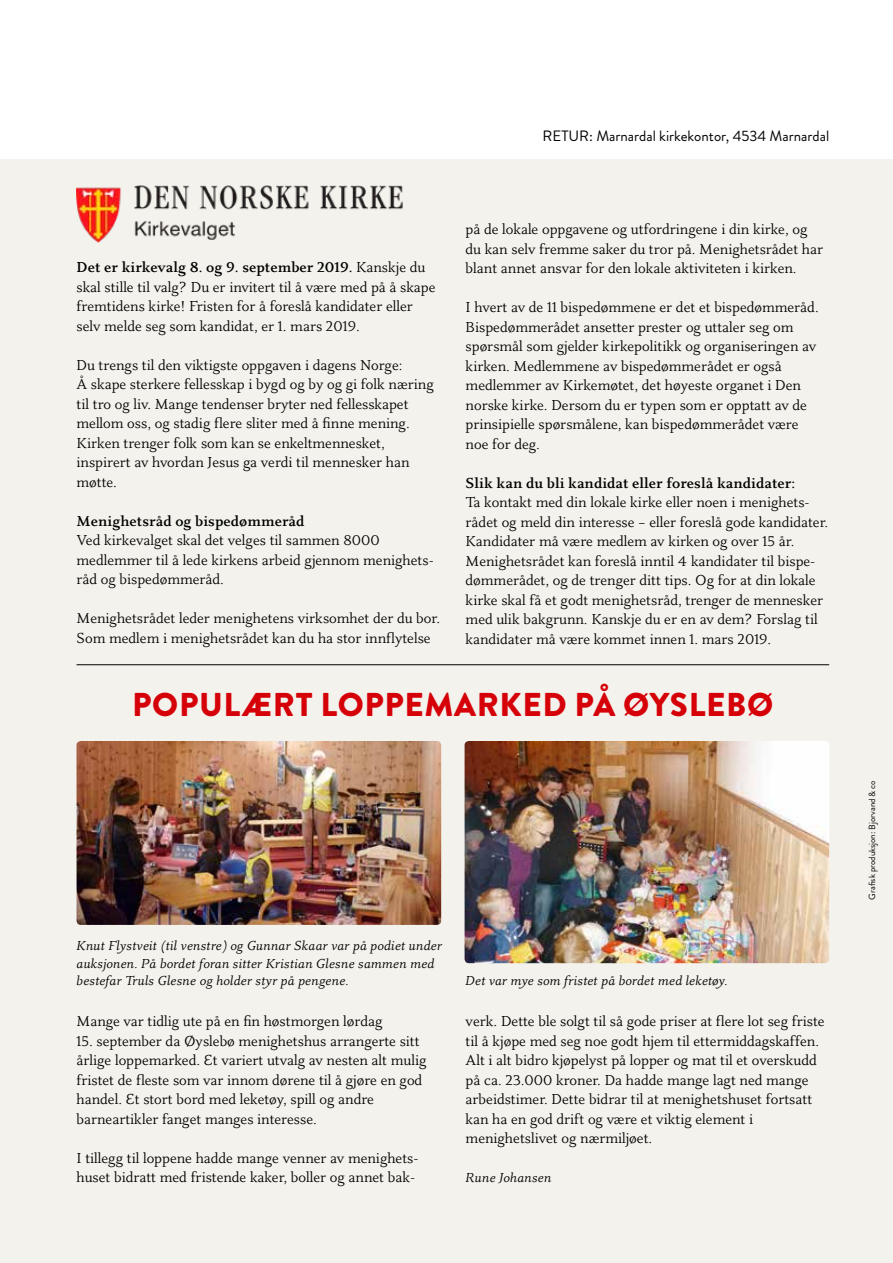
<style>
.page{position:relative;width:893px;height:1263px;background:#fff}
.page>*{position:absolute;margin:0;border:0;box-sizing:border-box;transform-origin:0 0}
.t1{font:900 33px "Brandon Grotesque";letter-spacing:.02em;color:#d50008}
.t2{font:15px/19.5px "Eplica";color:#000}
.t3{font:700 15px "Eplica";color:#000}
.t4{font:15px "Brandon Grotesque";color:#000}
.t5{font:italic 13.5px/18px "Eplica";color:#000}
.t6{font:9px "Brandon Grotesque";color:#000}
.s1{font-weight:700}
</style>
<div class="page">
<div style="left:0;top:159px;width:893px;height:1104px;background:#f3f2ec"></div>
<hr style="left:77px;top:664px;width:752px;height:1px;background:#000">
<img style="left:77px;top:741px;width:364px;height:184px">
<img style="left:465px;top:741px;width:364px;height:222px">
<img style="left:77px;top:185px;width:326px;height:57px">
<p class="t4" style="left:543px;top:126px;width:288px">RETUR: Marnardal kirkekontor, 4534 Marnardal</p>
<p class="t2" style="left:77px;top:258px;width:361px"><span class="s1">Det er kirkevalg 8. og 9. september 2019.</span> Kanskje du skal stille til valg? Du er invitert til å være med på å skape fremtidens kirke! Fristen for å foreslå kandidater eller selv melde seg som kandidat, er 1. mars 2019.</p>
<p class="t2" style="left:77px;top:355px;width:359px">Du trengs til den viktigste oppgaven i dagens Norge:<br>Å skape sterkere fellesskap i bygd og by og gi folk næring til tro og liv. Mange tendenser bryter ned fellesskapet mellom oss, og stadig flere sliter med å finne mening.<br>Kirken trenger folk som kan se enkeltmennesket, inspirert av hvordan Jesus ga verdi til mennesker han møtte.</p>
<p class="t3" style="left:77px;top:512px;width:229px">Menighetsråd og bispedømmeråd</p>
<p class="t2" style="left:77px;top:531px;width:359px">Ved kirkevalget skal det velges til sammen 8000 medlemmer til å lede kirkens arbeid gjennom menighets&shy;råd og bispedømmeråd.</p>
<p class="t2" style="left:77px;top:609px;width:365px">Menighetsrådet leder menighetens virksomhet der du bor.<br>Som medlem i menighetsrådet kan du ha stor innflytelse</p>
<p class="t2" style="left:466px;top:220px;width:359px">på de lokale oppgavene og utfordringene i din kirke, og du kan selv fremme saker du tror på. Menighetsrådet har blant annet ansvar for den lokale aktiviteten i kirken.</p>
<p class="t2" style="left:466px;top:298px;width:355px">I hvert av de 11 bispedømmene er det et bispedømmeråd.<br>Bispedømmerådet ansetter prester og uttaler seg om spørsmål som gjelder kirkepolitikk og organiseringen av kirken. Medlemmene av bispedømmerådet er også medlemmer av Kirkemøtet, det høyeste organet i Den norske kirke. Dersom du er typen som er opptatt av de prinsipielle spørsmålene, kan bispedømmerådet være noe for deg.</p>
<p class="t3" style="left:466px;top:474px;width:331px">Slik kan du bli kandidat eller foreslå kandidater:</p>
<p class="t2" style="left:466px;top:493px;width:364px">Ta kontakt med din lokale kirke eller noen i menighets&shy;rådet og meld din interesse – eller foreslå gode kandidater.<br>Kandidater må være medlem av kirken og over 15 år.<br>Menighetsrådet kan foreslå inntil 4 kandidater til bispe&shy;dømmerådet, og de trenger ditt tips. Og for at din lokale kirke skal få et godt menighetsråd, trenger de mennesker med ulik bakgrunn. Kanskje du er en av dem? Forslag til kandidater må være kommet innen 1. mars 2019.</p>
<h1 class="t1" style="left:132px;top:681px;width:643px">POPULÆRT LOPPEMARKED PÅ ØYSLEBØ</h1>
<p class="t5" style="left:77px;top:936px;width:367px">Knut Flystveit (til venstre) og Gunnar Skaar var på podiet under auksjonen. På bordet foran sitter Kristian Glesne sammen med bestefar Truls Glesne og holder styr på pengene.</p>
<p class="t2" style="left:77px;top:1012px;width:307px">Mange var tidlig ute på en fin høstmorgen lørdag</p>
<p class="t2" style="left:77px;top:1031px;width:351px">15. september da Øyslebø menighetshus arrangerte sitt årlige loppemarked. Et variert utvalg av nesten alt mulig fristet de fleste som var innom dørene til å gjøre en god handel. Et stort bord med leketøy, spill og andre barneartikler fanget manges interesse.</p>
<p class="t2" style="left:77px;top:1148px;width:344px">I tillegg til loppene hadde mange venner av menighets&shy;huset bidratt med fristende kaker, boller og annet bak-</p>
<p class="t5" style="left:466px;top:971px;width:264px">Det var mye som fristet på bordet med leketøy.</p>
<p class="t2" style="left:466px;top:1012px;width:360px">verk. Dette ble solgt til så gode priser at flere lot seg friste til å kjøpe med seg noe godt hjem til ettermiddagskaffen.<br>Alt i alt bidro kjøpelyst på lopper og mat til et overskudd på ca. 23.000 kroner. Da hadde mange lagt ned mange arbeidstimer. Dette bidrar til at menighetshuset fortsatt kan ha en god drift og være et viktig element i menighetslivet og nærmiljøet.</p>
<p class="t5" style="left:466px;top:1169px;width:88px">Rune Johansen</p>
<p class="t6" style="left:866px;top:900px;width:121px;rotate:-90deg">Grafisk produksjon: Bjorvand &amp; co</p>
</div>
